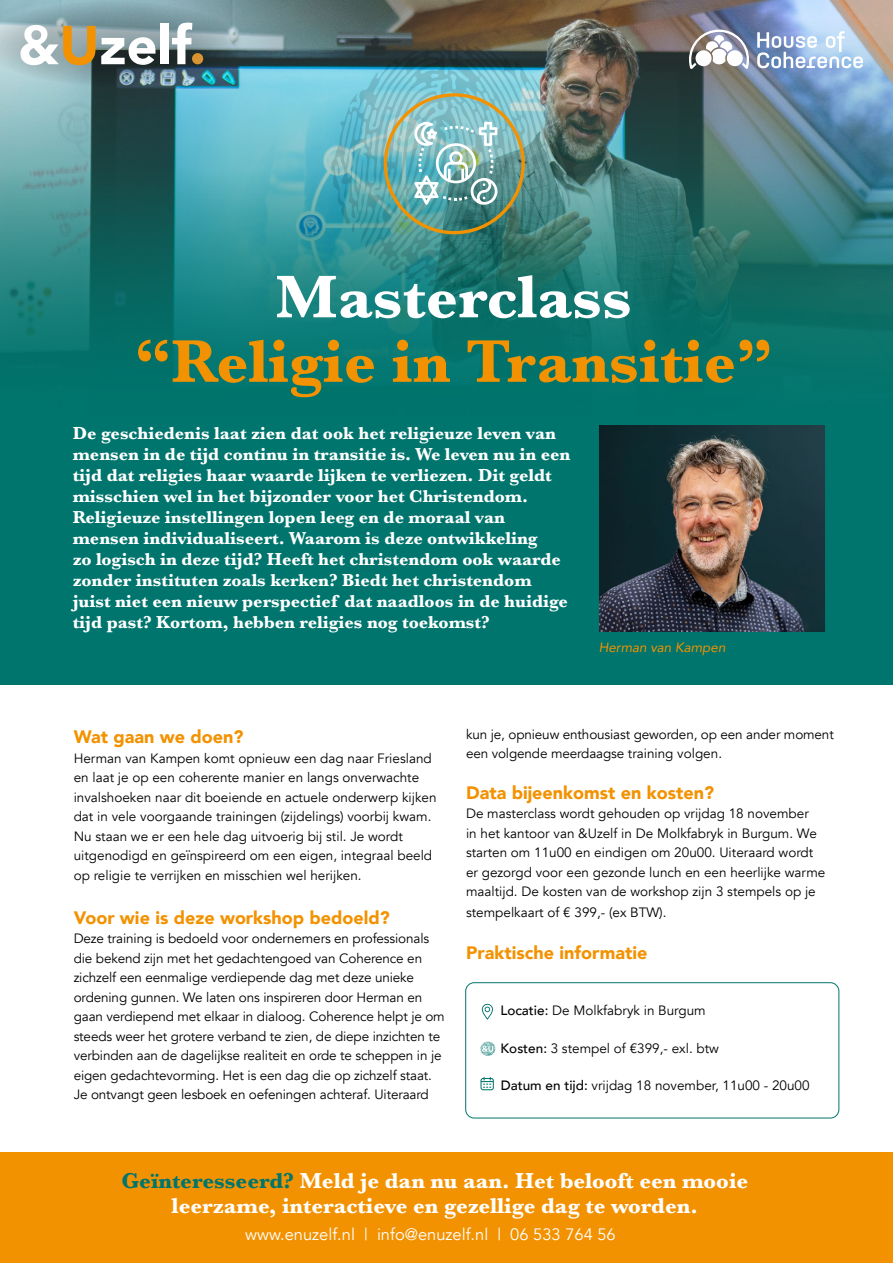
<style>
.page{position:relative;width:893px;height:1263px;background:#fff}
.page>*{position:absolute;margin:0;border:0;box-sizing:border-box;transform-origin:0 0}
.t1{font:700 62.55px "Baskerville";color:#f39200}
.t2{font:700 62.55px "Baskerville";color:#fff}
.t3{font:700 22.5px/24.2px "Baskerville";color:#fff;text-align:center}
.t4{font:700 18px/21px "Baskerville";color:#fff}
.t5{font:900 18px "Avenir";color:#f39200}
.t6{font:16.5px "Avenir";color:#fff}
.t7{font:13.5px/19.5px "Avenir";color:#000}
.t8{font:italic 13.5px "Avenir";color:#f39200}
.s1{font-weight:500}
.s2{color:#00756d}
</style>
<div class="page">
<div style="left:0;top:0;width:893px;height:685px;background:#00756d"></div>
<img style="left:0;top:0;width:893px;height:515px">
<svg style="left:0;top:1px;width:243px;height:86px;background:#8ca2a3"></svg>
<div style="left:0;top:1152px;width:893px;height:111px;background:#f39200"></div>
<div style="left:90px;top:225px;width:727px;height:222px;background:#00756d;opacity:.75"></div>
<div style="left:37px;top:393px;width:566px;height:274px;background:#00756d"></div>
<img style="left:600px;top:425px;width:224px;height:206px">
<img style="left:331px;top:43px;width:246px;height:246px">
<svg style="left:561px;top:189px;width:6px;height:35px"></svg>
<svg style="left:544px;top:85px;width:11px;height:19px"></svg>
<div style="left:465px;top:982px;width:374px;height:136px;border:1px solid #00756d;border-radius:9px"></div>
<svg style="left:482px;top:1003px;width:11px;height:16px"></svg>
<svg style="left:480px;top:1042px;width:15px;height:14px"></svg>
<svg style="left:480px;top:1077px;width:14px;height:13px"></svg>
<img style="left:349px;top:93px;width:148px;height:197px">
<svg style="left:757px;top:31px;width:106px;height:37px;background:#b2c7e3"></svg>
<svg style="left:689px;top:30px;width:60px;height:39px;background:#b3b2b8"></svg>
<h1 class="t2" style="left:276px;top:253px;width:358px">Masterclass</h1>
<h1 class="t1" style="left:134px;top:318px;width:640px">“Religie in Transitie”</h1>
<p class="t4" style="left:73px;top:423px;width:499px">De geschiedenis laat zien dat ook het religieuze leven van mensen in de tijd continu in transitie is. We leven nu in een tijd dat religies haar waarde lijken te verliezen. Dit geldt misschien wel in het bijzonder voor het Christendom.<br>Religieuze instellingen lopen leeg en de moraal van mensen individualiseert. Waarom is deze ontwikkeling<br>zo logisch in deze tijd? Heeft het christendom ook waarde zonder instituten zoals kerken? Biedt het christendom juist niet een nieuw perspectief dat naadloos in de huidige tijd past? Kortom, hebben religies nog toekomst?</p>
<p class="t8" style="left:599px;top:639px;width:128px">Herman van Kampen</p>
<h3 class="t5" style="left:74px;top:721px;width:171px">Wat gaan we doen?</h3>
<p class="t7" style="left:74px;top:748px;width:364px">Herman van Kampen komt opnieuw een dag naar Friesland en laat je op een coherente manier en langs onverwachte invalshoeken naar dit boeiende en actuele onderwerp kijken dat in vele voorgaande trainingen (zijdelings) voorbij kwam.<br>Nu staan we er een hele dag uitvoerig bij stil. Je wordt uitgenodigd en geïnspireerd om een eigen, integraal beeld op religie te verrijken en misschien wel herijken.</p>
<h3 class="t5" style="left:74px;top:902px;width:318px">Voor wie is deze workshop bedoeld?</h3>
<p class="t7" style="left:74px;top:929px;width:373px">Deze training is bedoeld voor ondernemers en professionals die bekend zijn met het gedachtengoed van Coherence en zichzelf een eenmalige verdiepende dag met deze unieke ordening gunnen. We laten ons inspireren door Herman en gaan verdiepend met elkaar in dialoog. Coherence helpt je om steeds weer het grotere verband te zien, de diepe inzichten te verbinden aan de dagelijkse realiteit en orde te scheppen in je eigen gedachtevorming. Het is een dag die op zichzelf staat.<br>Je ontvangt geen lesboek en oefeningen achteraf. Uiteraard</p>
<p class="t7" style="left:466px;top:724px;width:369px">kun je, opnieuw enthousiast geworden, op een ander moment een volgende meerdaagse training volgen.</p>
<h3 class="t5" style="left:466px;top:777px;width:250px">Data bijeenkomst en kosten?</h3>
<p class="t7" style="left:466px;top:804px;width:361px">De masterclass wordt gehouden op vrijdag 18 november<br>in het kantoor van &amp;Uzelf in De Molkfabryk in Burgum. We starten om 11u00 en eindigen om 20u00. Uiteraard wordt er gezorgd voor een gezonde lunch en een heerlijke warme maaltijd. De kosten van de workshop zijn 3 stempels op je</p>
<p class="t7" style="left:466px;top:903px;width:202px">stempelkaart of € 399,- (ex BTW).</p>
<h3 class="t5" style="left:466px;top:937px;width:183px">Praktische informatie</h3>
<p class="t7" style="left:500px;top:1001px;width:207px"><span class="s1">Locatie:</span> De Molkfabryk in Burgum</p>
<p class="t7" style="left:501px;top:1038px;width:220px"><span class="s1">Kosten:</span> 3 stempel of €399,- exl. btw</p>
<p class="t7" style="left:501px;top:1076px;width:310px"><span class="s1">Datum en tijd:</span> vrijdag 18 november, 11u00 - 20u00</p>
<h2 class="t3" style="left:121px;top:1169px;width:628px"><span class="s2">Geïnteresseerd?</span> Meld je dan nu aan. Het belooft een mooie leerzame, interactieve en gezellige dag te worden.</h2>
<p class="t6" style="left:245px;top:1225px;width:372px">www.enuzelf.nl | info@enuzelf.nl | 06 533 764 56</p>
</div>
